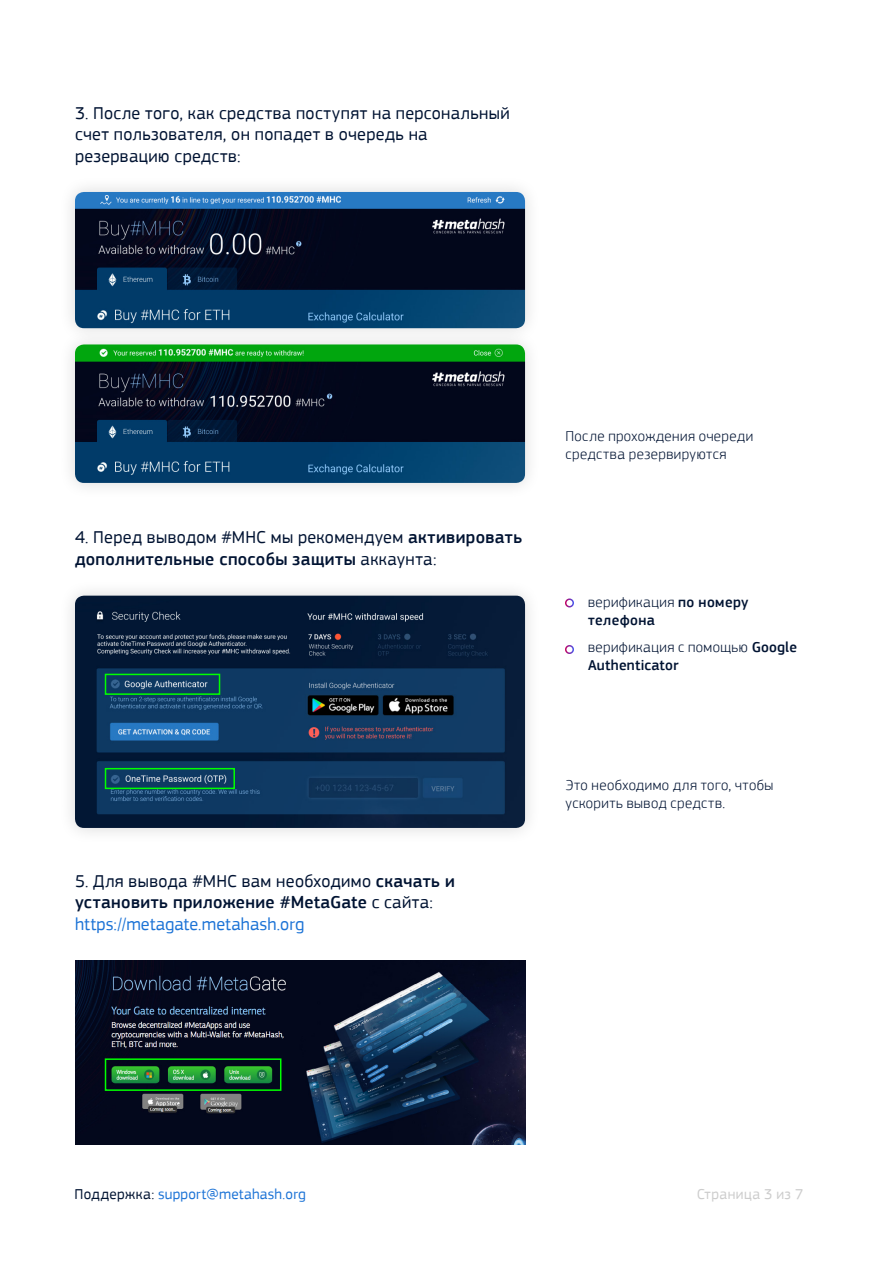
<style>
.page{position:relative;width:893px;height:1263px;background:#fff}
.page>*{position:absolute;margin:0;border:0;box-sizing:border-box;transform-origin:0 0}
.t1{font:18px/21.6px "PF Square Sans Pro";letter-spacing:.02em;color:#001332}
.t2{font:500 18px/21.6px "PF Square Sans Pro";letter-spacing:.02em;color:#001332}
.t3{font:300 15px/18px "PF Square Sans Pro";letter-spacing:.03em;color:#001332}
.t4{font:15px "PF Square Sans Pro";letter-spacing:.02em;color:#1c73d6}
.t5{font:500 15px/18px "PF Square Sans Pro";letter-spacing:.03em;color:#001332}
.t6{font:15px "PF Square Sans Pro";letter-spacing:.035em;color:#ccc}
.s1{font-weight:500}
.s2{font-weight:400}
.s3{font-weight:400;color:#1c73d6}
.s4{font-weight:300}
.s5{color:#001332}
</style>
<div class="page">
<div style="left:58px;top:175px;width:484px;height:170px;background:#fafafa"></div>
<img style="left:75px;top:192px;width:450px;height:135px">
<div style="left:58px;top:327px;width:484px;height:173px;background:#f5f5f5"></div>
<img style="left:75px;top:344px;width:450px;height:139px">
<div style="left:58px;top:579px;width:484px;height:266px;background:#fafafa"></div>
<img style="left:75px;top:596px;width:450px;height:232px">
<div style="left:565px;top:598px;width:9px;height:9px;border:2px solid #fff;border-radius:50%"></div>
<div style="left:565px;top:645px;width:9px;height:9px;border:2px solid #fff;border-radius:50%"></div>
<div style="left:105px;top:674px;width:115px;height:21px;border:2px solid #0f0"></div>
<div style="left:105px;top:768px;width:130px;height:21px;border:2px solid #0f0"></div>
<img style="left:75px;top:960px;width:450px;height:185px">
<div style="left:105px;top:1058px;width:176px;height:33px;border:2px solid #0f0"></div>
<p class="t1" style="left:75px;top:102px;width:436px">3. После того, как средства поступят на персональный счет пользователя, он попадет в очередь на резервацию средств:</p>
<p class="t1" style="left:75px;top:526px;width:449px">4. Перед выводом #MHC мы рекомендуем <span class="s1">активировать дополнительные способы защиты</span> аккаунта:</p>
<p class="t2" style="left:75px;top:870px;width:381px"><span class="s2">5. Для вывода #MHC вам необходимо</span> скачать и установить приложение #MetaGate <span class="s2">с сайта: </span><span class="s3">https://metagate.metahash.org</span></p>
<p class="t3" style="left:566px;top:427px;width:189px">После прохождения очереди средства резервируются</p>
<p class="t5" style="left:588px;top:593px;width:162px"><span class="s4">верификация</span> по номеру телефона</p>
<p class="t3" style="left:588px;top:638px;width:210px">верификация с помощью <span class="s1">Google<br>Authenticator</span></p>
<p class="t3" style="left:566px;top:776px;width:209px">Это необходимо для того, чтобы ускорить вывод средств.</p>
<p class="t4" style="left:74px;top:1185px;width:233px"><span class="s5">Поддержка:</span> support@metahash.org</p>
<p class="t6" style="left:697px;top:1185px;width:108px">Страница 3 из 7</p>
</div>
